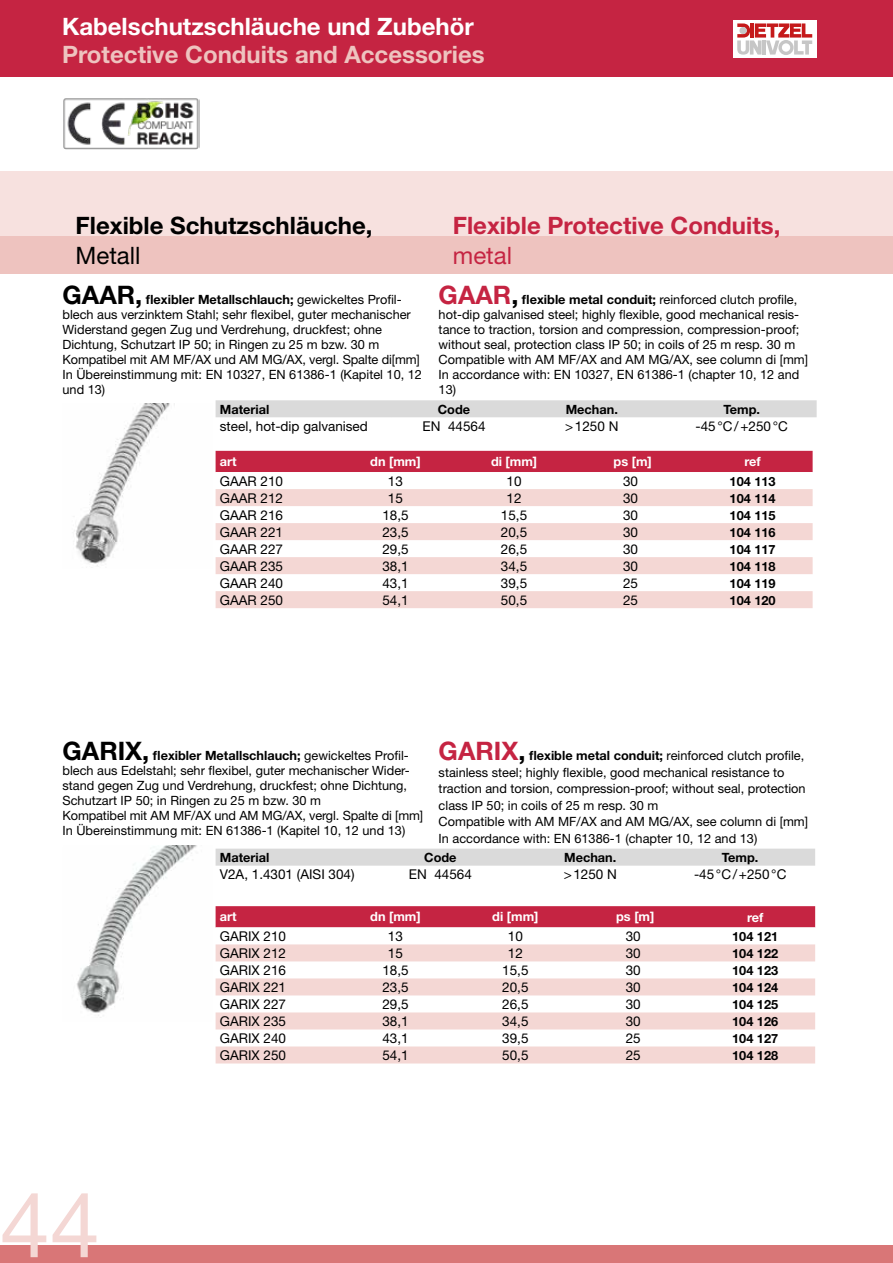
<style>
.page{position:relative;width:893px;height:1263px;background:#fff}
.page>*{position:absolute;margin:0;border:0;box-sizing:border-box;transform-origin:0 0}
.t1{font:90px "Helvetica Neue";color:#f4d7d4}
.t2{font:700 24px "Helvetica Neue";color:#eec3bf}
.t3{font:700 24px "Helvetica Neue";color:#fff}
.t4{font:700 24px "Helvetica Neue";color:#c52442}
.t5{font:700 24px "Helvetica Neue";color:#000}
.t6{font:24px "Helvetica Neue";color:#000}
.t7{font:24px "Helvetica Neue";color:#c52442}
.t8{font:13.5px "Helvetica Neue";color:#000}
.t9{font:12.75px/15px "Helvetica Neue";color:#000}
.t10{font:700 12.75px "Helvetica Neue";color:#000}
.t11{font:700 12.75px "Helvetica Neue";color:#fff}
.s1{font-weight:700;font-size:25.5px}
.s2{font-weight:700}
.s3{font-weight:700;font-size:25.5px;color:#c52442}
</style>
<div class="page">
<div style="left:0;top:1245px;width:893px;height:18px;background:#d97677"></div>
<div style="left:0;top:0;width:893px;height:77px;background:#c52442"></div>
<div style="left:733px;top:21px;width:83px;height:37px;background:#fff"></div>
<svg style="left:737px;top:23px;width:75px;height:32px"></svg>
<img style="left:63px;top:98px;width:136px;height:51px">
<div style="left:216px;top:400px;width:601px;height:17px;background:#dadada"></div>
<div style="left:216px;top:451px;width:597px;height:21px;background:#c52442"></div>
<svg style="left:216px;top:489px;width:597px;height:119px;fill:#f4d7d4"></svg>
<div style="left:216px;top:849px;width:599px;height:17px;background:#dadada"></div>
<div style="left:216px;top:906px;width:599px;height:21px;background:#c52442"></div>
<svg style="left:216px;top:927px;width:599px;height:1px"></svg>
<svg style="left:216px;top:944px;width:599px;height:119px;fill:#f4d7d4"></svg>
<img style="left:75px;top:404px;width:100px;height:162px">
<img style="left:77px;top:846px;width:120px;height:170px">
<div style="left:0;top:172px;width:893px;height:101px;background:#f7e1df"></div>
<div style="left:0;top:236px;width:893px;height:37px;background:#eec3bf"></div>
<h2 class="t3" style="left:62px;top:11px;width:413px">Kabelschutzschläuche und Zubehör</h2>
<h2 class="t2" style="left:62px;top:40px;width:424px">Protective Conduits and Accessories</h2>
<h2 class="t5" style="left:76px;top:210px;width:298px">Flexible Schutzschläuche,</h2>
<h2 class="t6" style="left:76px;top:241px;width:66px">Metall</h2>
<h2 class="t4" style="left:453px;top:210px;width:329px">Flexible Protective Conduits,</h2>
<h2 class="t7" style="left:453px;top:241px;width:61px">metal</h2>
<p class="t9" style="left:63px;top:292px;width:361px"><span class="s1">GAAR,</span> <span class="s2">flexibler Metallschlauch;</span> gewickeltes Profil&shy;blech aus verzinktem Stahl; sehr flexibel, guter mechanischer Widerstand gegen Zug und Verdrehung, druckfest; ohne Dichtung, Schutzart IP 50; in Ringen zu 25 m bzw. 30 m Kompatibel mit AM MF/AX und AM MG/AX, vergl. Spalte di[mm] In Übereinstimmung mit: EN 10327, EN 61386-1 (Kapitel 10, 12 und 13)</p>
<p class="t9" style="left:439px;top:292px;width:371px"><span class="s3">GAAR</span><span class="s1">,</span> <span class="s2">flexible metal conduit;</span> reinforced clutch profile, hot-dip galvanised steel; highly flexible, good mechanical resis&shy;tance to traction, torsion and compression, compression-proof; without seal, protection class IP 50; in coils of 25 m resp. 30 m Compatible with AM MF/AX and AM MG/AX, see column di [mm] In accordance with: EN 10327, EN 61386-1 (chapter 10, 12 and 13)</p>
<p class="t10" style="left:220px;top:401px;width:51px">Material</p>
<p class="t10" style="left:438px;top:401px;width:34px">Code</p>
<p class="t10" style="left:566px;top:401px;width:54px">Mechan.</p>
<p class="t10" style="left:723px;top:401px;width:38px">Temp.</p>
<p class="t8" style="left:220px;top:418px;width:150px">steel, hot-dip galvanised</p>
<p class="t8" style="left:422px;top:418px;width:65px">EN 44564</p>
<p class="t8" style="left:565px;top:418px;width:55px">&gt;1250 N</p>
<p class="t8" style="left:695px;top:418px;width:94px">-45°C/+250°C</p>
<p class="t11" style="left:220px;top:454px;width:18px">art</p>
<p class="t11" style="left:370px;top:454px;width:52px">dn [mm]</p>
<p class="t11" style="left:491px;top:454px;width:48px">di [mm]</p>
<p class="t11" style="left:614px;top:454px;width:40px">ps [m]</p>
<p class="t11" style="left:744px;top:454px;width:18px">ref</p>
<p class="t8" style="left:220px;top:473px;width:65px">GAAR 210</p>
<p class="t8" style="left:388px;top:473px;width:17px">13</p>
<p class="t8" style="left:507px;top:473px;width:17px">10</p>
<p class="t8" style="left:623px;top:473px;width:17px">30</p>
<p class="t10" style="left:730px;top:473px;width:48px">104 113</p>
<p class="t8" style="left:220px;top:490px;width:65px">GAAR 212</p>
<p class="t8" style="left:388px;top:490px;width:17px">15</p>
<p class="t8" style="left:507px;top:490px;width:17px">12</p>
<p class="t8" style="left:623px;top:490px;width:17px">30</p>
<p class="t10" style="left:730px;top:490px;width:48px">104 114</p>
<p class="t8" style="left:220px;top:507px;width:65px">GAAR 216</p>
<p class="t8" style="left:382px;top:507px;width:28px">18,5</p>
<p class="t8" style="left:501px;top:507px;width:28px">15,5</p>
<p class="t8" style="left:623px;top:507px;width:17px">30</p>
<p class="t10" style="left:730px;top:507px;width:48px">104 115</p>
<p class="t8" style="left:220px;top:524px;width:65px">GAAR 221</p>
<p class="t8" style="left:382px;top:524px;width:28px">23,5</p>
<p class="t8" style="left:501px;top:524px;width:28px">20,5</p>
<p class="t8" style="left:623px;top:524px;width:17px">30</p>
<p class="t10" style="left:730px;top:524px;width:48px">104 116</p>
<p class="t8" style="left:220px;top:541px;width:65px">GAAR 227</p>
<p class="t8" style="left:382px;top:541px;width:28px">29,5</p>
<p class="t8" style="left:501px;top:541px;width:28px">26,5</p>
<p class="t8" style="left:623px;top:541px;width:17px">30</p>
<p class="t10" style="left:730px;top:541px;width:48px">104 117</p>
<p class="t8" style="left:220px;top:558px;width:65px">GAAR 235</p>
<p class="t8" style="left:382px;top:558px;width:28px">38,1</p>
<p class="t8" style="left:501px;top:558px;width:28px">34,5</p>
<p class="t8" style="left:623px;top:558px;width:17px">30</p>
<p class="t10" style="left:730px;top:558px;width:48px">104 118</p>
<p class="t8" style="left:220px;top:575px;width:65px">GAAR 240</p>
<p class="t8" style="left:382px;top:575px;width:28px">43,1</p>
<p class="t8" style="left:501px;top:575px;width:28px">39,5</p>
<p class="t8" style="left:623px;top:575px;width:17px">25</p>
<p class="t10" style="left:730px;top:575px;width:48px">104 119</p>
<p class="t8" style="left:220px;top:592px;width:65px">GAAR 250</p>
<p class="t8" style="left:382px;top:592px;width:28px">54,1</p>
<p class="t8" style="left:501px;top:592px;width:28px">50,5</p>
<p class="t8" style="left:623px;top:592px;width:17px">25</p>
<p class="t10" style="left:730px;top:592px;width:48px">104 120</p>
<p class="t9" style="left:63px;top:748px;width:362px"><span class="s1">GARIX,</span> <span class="s2">flexibler Metallschlauch;</span> gewickeltes Profil&shy;blech aus Edelstahl; sehr flexibel, guter mechanischer Wider&shy;stand gegen Zug und Verdrehung, druckfest; ohne Dichtung, Schutzart IP 50; in Ringen zu 25 m bzw. 30 m<br>Kompatibel mit AM MF/AX und AM MG/AX, vergl. Spalte di [mm] In Übereinstimmung mit: EN 61386-1 (Kapitel 10, 12 und 13)</p>
<p class="t9" style="left:439px;top:747px;width:371px;line-height:16.5px"><span class="s3">GARIX</span><span class="s1">,</span> <span class="s2">flexible metal conduit;</span> reinforced clutch profile, stainless steel; highly flexible, good mechanical resistance to traction and torsion, compression-proof; without seal, protection class IP 50; in coils of 25 m resp. 30 m<br>Compatible with AM MF/AX and AM MG/AX, see column di [mm] In accordance with: EN 61386-1 (chapter 10, 12 and 13)</p>
<p class="t10" style="left:220px;top:850px;width:51px">Material</p>
<p class="t10" style="left:424px;top:850px;width:34px">Code</p>
<p class="t10" style="left:564px;top:850px;width:54px">Mechan.</p>
<p class="t10" style="left:722px;top:850px;width:38px">Temp.</p>
<p class="t8" style="left:220px;top:867px;width:136px">V2A, 1.4301 (AISI 304)</p>
<p class="t8" style="left:409px;top:867px;width:65px">EN 44564</p>
<p class="t8" style="left:564px;top:867px;width:55px">&gt;1250 N</p>
<p class="t8" style="left:694px;top:867px;width:94px">-45°C/+250°C</p>
<p class="t11" style="left:220px;top:909px;width:18px">art</p>
<p class="t11" style="left:370px;top:909px;width:52px">dn [mm]</p>
<p class="t11" style="left:492px;top:909px;width:48px">di [mm]</p>
<p class="t11" style="left:616px;top:909px;width:40px">ps [m]</p>
<p class="t11" style="left:747px;top:909px;width:18px">ref</p>
<p class="t8" style="left:220px;top:928px;width:68px">GARIX 210</p>
<p class="t8" style="left:388px;top:928px;width:17px">13</p>
<p class="t8" style="left:508px;top:928px;width:17px">10</p>
<p class="t8" style="left:626px;top:928px;width:17px">30</p>
<p class="t10" style="left:732px;top:928px;width:48px">104 121</p>
<p class="t8" style="left:220px;top:945px;width:68px">GARIX 212</p>
<p class="t8" style="left:388px;top:945px;width:17px">15</p>
<p class="t8" style="left:508px;top:945px;width:17px">12</p>
<p class="t8" style="left:626px;top:945px;width:17px">30</p>
<p class="t10" style="left:732px;top:945px;width:48px">104 122</p>
<p class="t8" style="left:220px;top:962px;width:68px">GARIX 216</p>
<p class="t8" style="left:382px;top:962px;width:28px">18,5</p>
<p class="t8" style="left:502px;top:962px;width:28px">15,5</p>
<p class="t8" style="left:626px;top:962px;width:17px">30</p>
<p class="t10" style="left:732px;top:962px;width:48px">104 123</p>
<p class="t8" style="left:220px;top:979px;width:68px">GARIX 221</p>
<p class="t8" style="left:382px;top:979px;width:28px">23,5</p>
<p class="t8" style="left:502px;top:979px;width:28px">20,5</p>
<p class="t8" style="left:626px;top:979px;width:17px">30</p>
<p class="t10" style="left:732px;top:979px;width:48px">104 124</p>
<p class="t8" style="left:220px;top:996px;width:68px">GARIX 227</p>
<p class="t8" style="left:382px;top:996px;width:28px">29,5</p>
<p class="t8" style="left:502px;top:996px;width:28px">26,5</p>
<p class="t8" style="left:626px;top:996px;width:17px">30</p>
<p class="t10" style="left:732px;top:996px;width:48px">104 125</p>
<p class="t8" style="left:220px;top:1013px;width:68px">GARIX 235</p>
<p class="t8" style="left:382px;top:1013px;width:28px">38,1</p>
<p class="t8" style="left:502px;top:1013px;width:28px">34,5</p>
<p class="t8" style="left:626px;top:1013px;width:17px">30</p>
<p class="t10" style="left:732px;top:1013px;width:48px">104 126</p>
<p class="t8" style="left:220px;top:1030px;width:68px">GARIX 240</p>
<p class="t8" style="left:382px;top:1030px;width:28px">43,1</p>
<p class="t8" style="left:502px;top:1030px;width:28px">39,5</p>
<p class="t8" style="left:626px;top:1030px;width:17px">25</p>
<p class="t10" style="left:732px;top:1030px;width:48px">104 127</p>
<p class="t8" style="left:220px;top:1047px;width:68px">GARIX 250</p>
<p class="t8" style="left:382px;top:1047px;width:28px">54,1</p>
<p class="t8" style="left:502px;top:1047px;width:28px">50,5</p>
<p class="t8" style="left:626px;top:1047px;width:17px">25</p>
<p class="t10" style="left:732px;top:1047px;width:48px">104 128</p>
<h1 class="t1" style="left:0;top:1171px;width:102px">44</h1>
</div>
